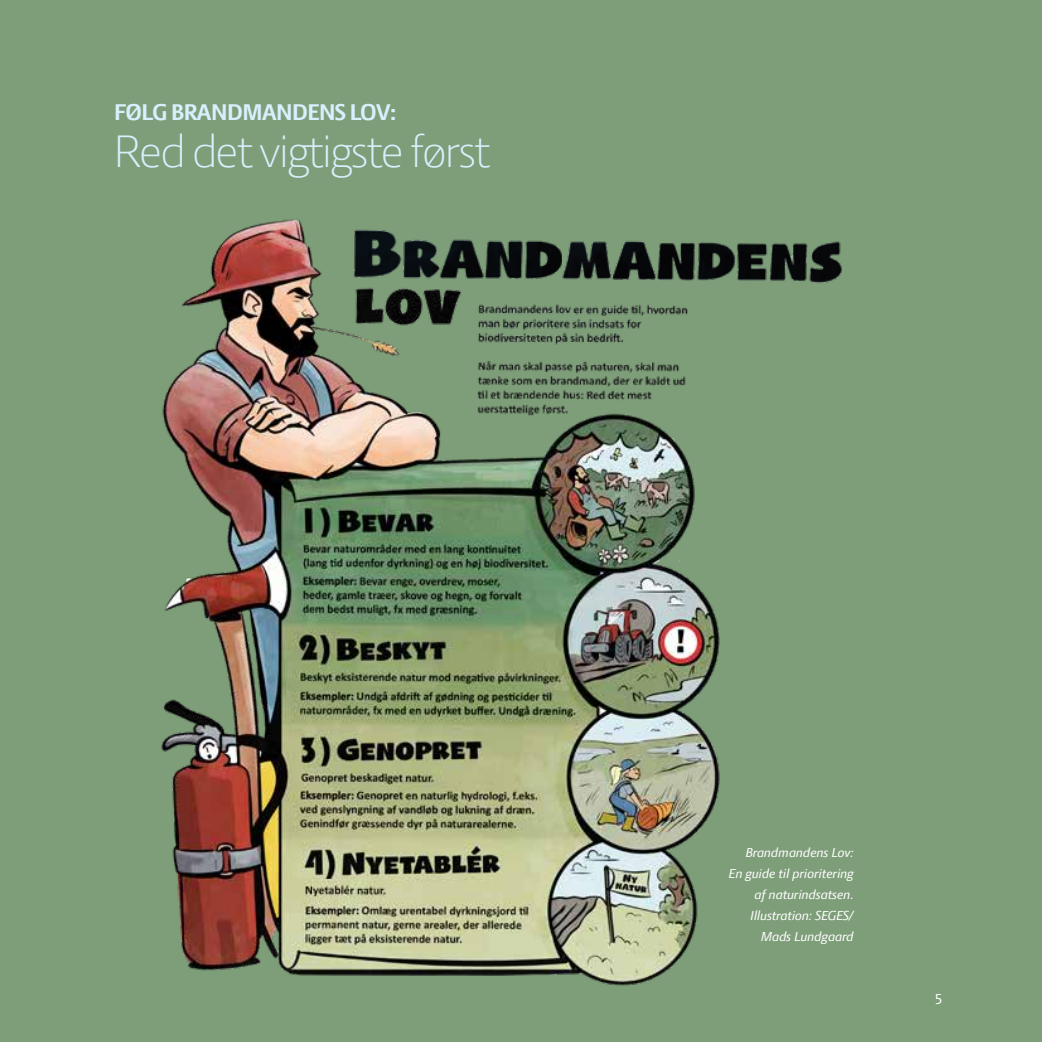
<style>
.page{position:relative;width:1042px;height:1042px;background:#7e9e79}
.page>*{position:absolute;margin:0;border:0;box-sizing:border-box;transform-origin:0 0}
.t1{font:300 49px "LF Press Sans";letter-spacing:-.02em;color:#d8effd}
.t2{font:700 24.5px "LF Press Sans";letter-spacing:-.02em;color:#d8effd}
.t3{font:15.75px "LF Press Sans";color:#fff}
.t4{font:italic 14px/21px "LF Press Sans";color:#fff;text-align:right}
</style>
<div class="page">
<img style="left:161px;top:219px;width:559px;height:767px">
<img style="left:285px;top:879px;width:105px;height:20px">
<img style="left:331px;top:228px;width:233px;height:56px">
<img style="left:562px;top:235px;width:280px;height:54px">
<img style="left:331px;top:219px;width:291px;height:9px">
<h2 class="t2" style="left:114px;top:98px;width:284px">FØLG BRANDMANDENS LOV:</h2>
<h1 class="t1" style="left:114px;top:123px;width:377px">Red det vigtigste først</h1>
<p class="t4" style="left:728px;top:841px;width:126px">Brandmandens Lov:<br>En guide til prioritering af naturindsatsen.<br>Illustration: SEGES/<br>Mads Lundgaard</p>
<p class="t3" style="left:935px;top:990px;width:9px">5</p>
</div>
